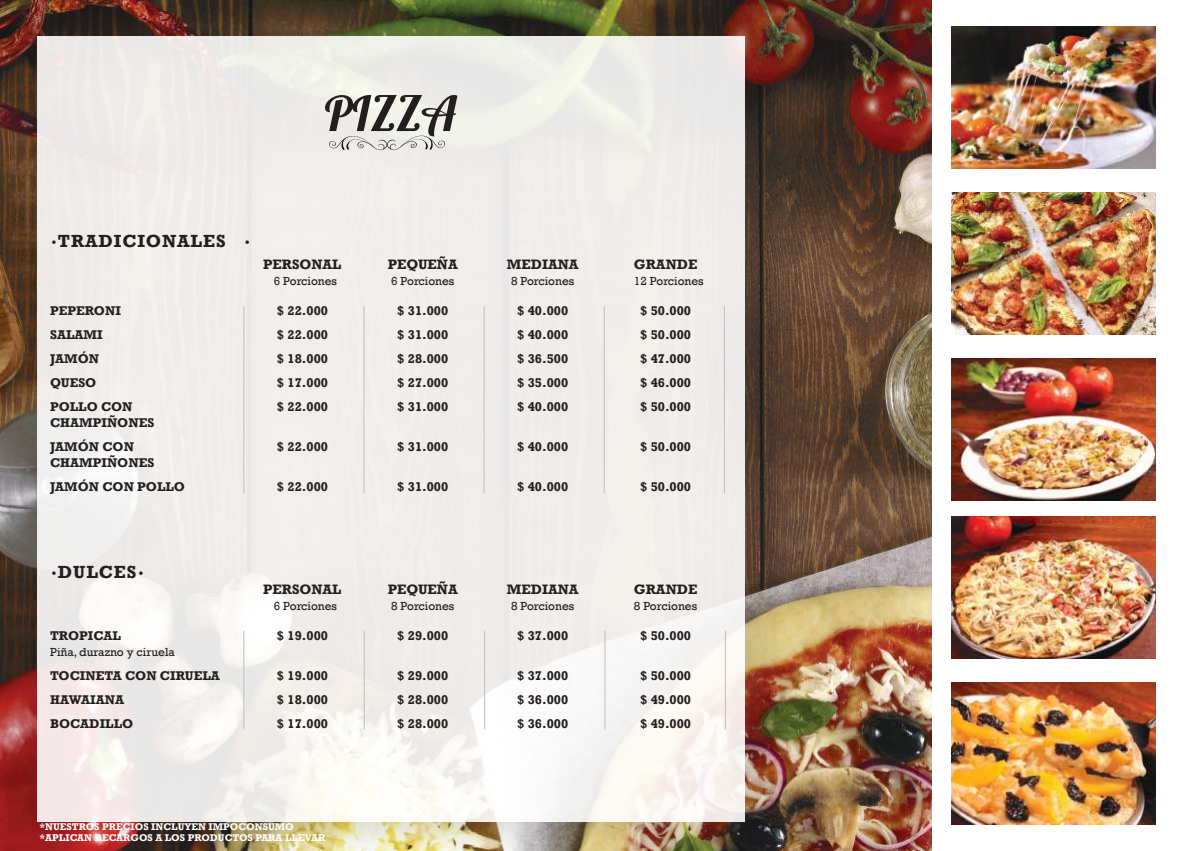
<style>
.page{position:relative;width:1191px;height:851px;background:#fff}
.page>*{position:absolute;margin:0;border:0;box-sizing:border-box;transform-origin:0 0}
.t1{font:700 18px "Rockwell";letter-spacing:.05em;color:#241f1f}
.t2{font:700 14px "Rockwell";color:#241f1f}
.t3{font:700 13px/24px "Rockwell";color:#241f1f;text-align:justify}
.t4{font:12px "Rockwell";color:#241f1f}
.t5{font:700 10px/11px "Rockwell";color:#fff}
.s1{font-family:"Lobster 1.3";font-weight:400}
</style>
<div class="page">
<img style="left:0;top:0;width:932px;height:850px">
<img style="left:951px;top:516px;width:204px;height:142px">
<img style="left:951px;top:358px;width:204px;height:142px">
<img style="left:951px;top:192px;width:204px;height:142px">
<img style="left:951px;top:26px;width:204px;height:142px">
<img style="left:5px;top:5px;width:771px;height:845px">
<div style="left:37px;top:36px;width:707px;height:786px;background:linear-gradient(to bottom,#edebe8,#f5f2f0)"></div>
<svg style="left:325px;top:95px;width:132px;height:55px;background:#b0afab"></svg>
<img style="left:951px;top:682px;width:204px;height:142px">
<hr style="left:363px;top:306px;width:1px;height:187px;background:#c0bfc1">
<hr style="left:243px;top:306px;width:1px;height:187px;background:#c0bfc1">
<hr style="left:604px;top:306px;width:1px;height:187px;background:#c0bfc1">
<hr style="left:724px;top:306px;width:1px;height:187px;background:#c0bfc1">
<hr style="left:243px;top:630px;width:1px;height:99px;background:#c0bfc1">
<hr style="left:364px;top:630px;width:1px;height:99px;background:#c0bfc1">
<hr style="left:604px;top:630px;width:1px;height:99px;background:#c0bfc1">
<hr style="left:725px;top:630px;width:1px;height:99px;background:#c0bfc1">
<hr style="left:483px;top:306px;width:1px;height:187px;background:#c0bfc1">
<hr style="left:484px;top:630px;width:1px;height:99px;background:#c0bfc1">
<h1 class="t1" style="left:50px;top:230px;width:203px"><span class="s1">•</span>TRADICIONALES <span class="s1">•</span></h1>
<p class="t3" style="left:50px;top:298px;width:84px;text-align:left">PEPERONI<br>SALAMI<br>JAMÓN<br>QUESO<br>POLLO CON</p>
<p class="t3" style="left:50px;top:410px;width:106px">CHAMPIÑONES<br>JAMÓN CON</p>
<p class="t3" style="left:50px;top:450px;width:136px">CHAMPIÑONES<br>JAMÓN CON POLLO</p>
<p class="t2" style="left:263px;top:256px;width:79px">PERSONAL</p>
<p class="t4" style="left:274px;top:274px;width:65px">6 Porciones</p>
<p class="t3" style="left:277px;top:298px;width:53px">$ 22.000 $ 22.000 $ 18.000 $ 17.000 $ 22.000</p>
<p class="t3" style="left:277px;top:434px;width:53px">$ 22.000</p>
<p class="t3" style="left:277px;top:474px;width:53px">$ 22.000</p>
<h1 class="t1" style="left:50px;top:560px;width:96px"><span class="s1">•</span>DULCES<span class="s1">•</span></h1>
<p class="t3" style="left:50px;top:623px;width:72px">TROPICAL</p>
<p class="t4" style="left:50px;top:644px;width:126px">Piña, durazno y ciruela</p>
<p class="t3" style="left:50px;top:663px;width:171px;text-align:left">TOCINETA CON CIRUELA<br>HAWAIANA<br>BOCADILLO</p>
<p class="t2" style="left:263px;top:580px;width:79px">PERSONAL</p>
<p class="t4" style="left:274px;top:598px;width:65px">6 Porciones</p>
<p class="t3" style="left:277px;top:623px;width:53px">$ 19.000</p>
<p class="t3" style="left:277px;top:663px;width:53px">$ 19.000 $ 18.000 $ 17.000</p>
<p class="t5" style="left:40px;top:821px;width:287px">*NUESTROS PRECIOS INCLUYEN IMPOCONSUMO *APLICAN RECARGOS A LOS PRODUCTOS PARA LLEVAR</p>
<p class="t2" style="left:388px;top:256px;width:71px">PEQUEÑA</p>
<p class="t4" style="left:391px;top:274px;width:65px">6 Porciones</p>
<p class="t3" style="left:397px;top:298px;width:53px">$ 31.000 $ 31.000 $ 28.000 $ 27.000 $ 31.000</p>
<p class="t3" style="left:397px;top:434px;width:53px">$ 31.000</p>
<p class="t3" style="left:397px;top:474px;width:53px">$ 31.000</p>
<p class="t2" style="left:388px;top:580px;width:71px">PEQUEÑA</p>
<p class="t4" style="left:391px;top:598px;width:65px">8 Porciones</p>
<p class="t3" style="left:397px;top:623px;width:53px">$ 29.000</p>
<p class="t3" style="left:397px;top:663px;width:53px">$ 29.000 $ 28.000 $ 28.000</p>
<p class="t2" style="left:507px;top:256px;width:73px">MEDIANA</p>
<p class="t4" style="left:511px;top:274px;width:65px">8 Porciones</p>
<p class="t3" style="left:517px;top:298px;width:53px">$ 40.000 $ 40.000 $ 36.500 $ 35.000 $ 40.000</p>
<p class="t3" style="left:517px;top:434px;width:53px">$ 40.000</p>
<p class="t3" style="left:517px;top:474px;width:53px">$ 40.000</p>
<p class="t2" style="left:507px;top:580px;width:73px">MEDIANA</p>
<p class="t4" style="left:511px;top:598px;width:65px">8 Porciones</p>
<p class="t3" style="left:517px;top:623px;width:53px">$ 37.000</p>
<p class="t3" style="left:517px;top:663px;width:53px">$ 37.000 $ 36.000 $ 36.000</p>
<p class="t2" style="left:634px;top:256px;width:65px">GRANDE</p>
<p class="t4" style="left:634px;top:274px;width:71px">12 Porciones</p>
<p class="t3" style="left:640px;top:298px;width:53px">$ 50.000 $ 50.000 $ 47.000 $ 46.000 $ 50.000</p>
<p class="t3" style="left:640px;top:434px;width:53px">$ 50.000</p>
<p class="t3" style="left:640px;top:474px;width:53px">$ 50.000</p>
<p class="t2" style="left:634px;top:580px;width:65px">GRANDE</p>
<p class="t4" style="left:634px;top:598px;width:65px">8 Porciones</p>
<p class="t3" style="left:640px;top:623px;width:53px">$ 50.000</p>
<p class="t3" style="left:640px;top:663px;width:53px">$ 50.000 $ 49.000 $ 49.000</p>
</div>
